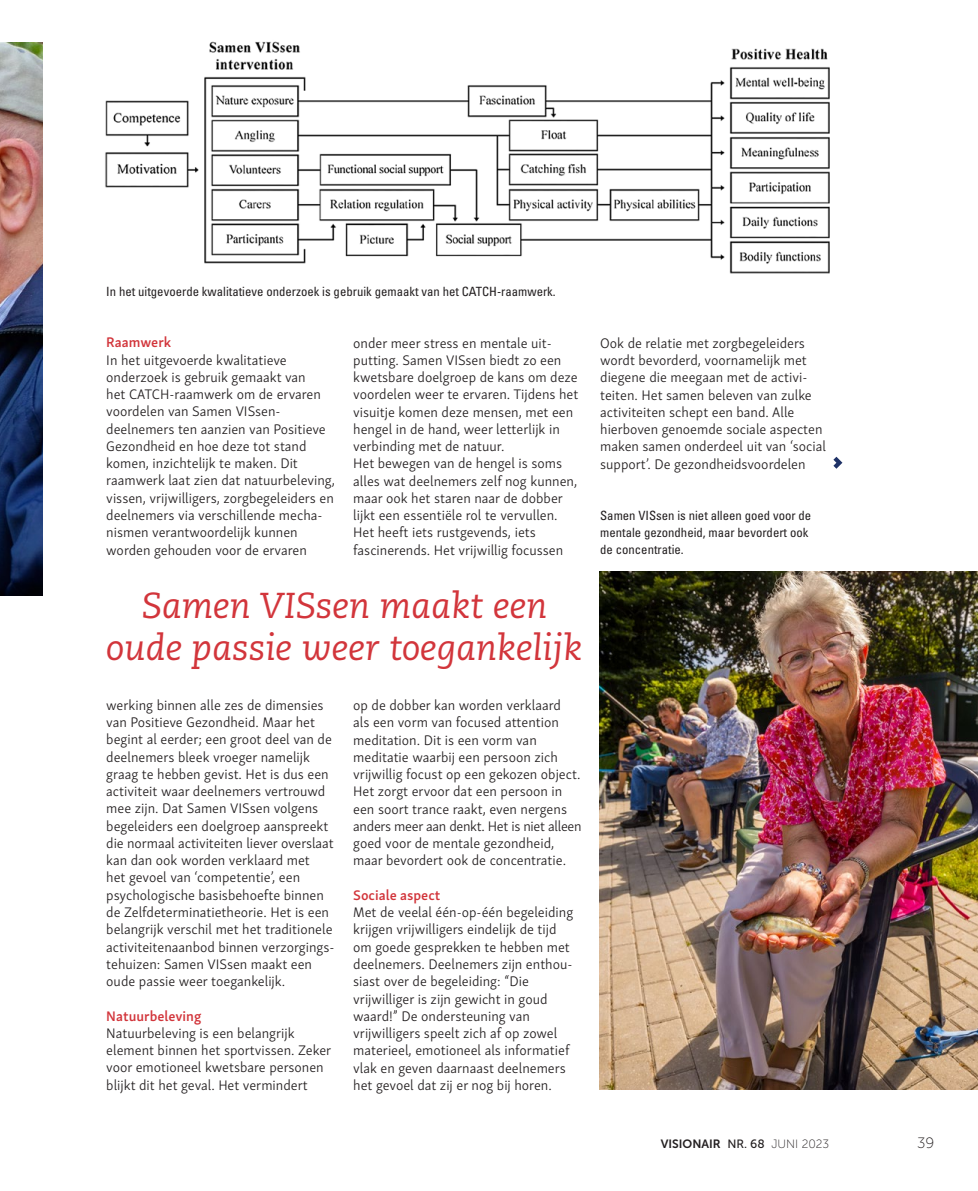
<style>
.page{position:relative;width:978px;height:1191px;background:#fff}
.page>*{position:absolute;margin:0;border:0;box-sizing:border-box;transform-origin:0 0}
.t1{font:italic 36px/42px "Caecilia LT Pro 56";color:#d2353b;text-align:center}
.t2{font:15px "Museo Sans 100";color:#231f20}
.t3{font:300 14.25px/17.2px "Skolar Sans";color:#231f20}
.t4{font:600 14.25px "Skolar Sans";color:#d2353b}
.t5{font:condensed 12.75px/17.2px "Univers LT Std";color:#231f20}
.t6{font:12px "Museo Sans 700";color:#231f20}
.s1{font-family:"Museo Sans 500"}
.s2{font-family:"Museo Sans 100"}
</style>
<div class="page">
<img style="left:0;top:43px;width:43px;height:442px">
<img style="left:105px;top:41px;width:725px;height:232px">
<img style="left:599px;top:572px;width:379px;height:517px">
<svg style="left:0;top:485px;width:43px;height:110px;background:#10244d"></svg>
<svg style="left:833px;top:457px;width:9px;height:12px"></svg>
<p class="t5" style="left:106px;top:282px;width:451px">In het uitgevoerde kwalitatieve onderzoek is gebruik gemaakt van het CATCH-raamwerk.</p>
<p class="t4" style="left:106px;top:331px;width:66px">Raamwerk</p>
<p class="t3" style="left:106px;top:350px;width:230px">In het uitgevoerde kwalitatieve onderzoek is gebruik gemaakt van<br>het CATCH-raamwerk om de ervaren voordelen van Samen VISsen&shy;deelnemers ten aanzien van Positieve Gezondheid en hoe deze tot stand komen, inzichtelijk te maken. Dit raamwerk laat zien dat natuurbeleving, vissen, vrijwilligers, zorgbegeleiders en deelnemers via verschillende mecha&shy;nismen verantwoordelijk kunnen worden gehouden voor de ervaren</p>
<p class="t3" style="left:353px;top:333px;width:227px">onder meer stress en mentale uit-- putting. Samen VISsen biedt zo een kwetsbare doelgroep de kans om deze voordelen weer te ervaren. Tijdens het visuitje komen deze mensen, met een hengel in de hand, weer letterlijk in verbinding met de natuur.<br>Het bewegen van de hengel is soms alles wat deelnemers zelf nog kunnen, maar ook het staren naar de dobber lijkt een essentiële rol te vervullen.<br>Het heeft iets rustgevends, iets fascinerends. Het vrijwillig focussen</p>
<h1 class="t1" style="left:106px;top:584px;width:478px">Samen VISsen maakt een oude passie weer toegankelijk</h1>
<p class="t3" style="left:106px;top:695px;width:230px">werking binnen alle zes de dimensies van Positieve Gezondheid. Maar het begint al eerder; een groot deel van de deelnemers bleek vroeger namelijk graag te hebben gevist. Het is dus een activiteit waar deelnemers vertrouwd mee zijn. Dat Samen VISsen volgens begeleiders een doelgroep aanspreekt die normaal activiteiten liever overslaat kan dan ook worden verklaard met<br>het gevoel van ‘competentie’, een psychologische basisbehoefte binnen de Zelfdeterminatietheorie. Het is een belangrijk verschil met het traditionele activiteitenaanbod binnen verzorgings&shy;tehuizen: Samen VISsen maakt een oude passie weer toegankelijk.</p>
<p class="t4" style="left:106px;top:1004px;width:97px">Natuurbeleving</p>
<p class="t3" style="left:106px;top:1023px;width:227px">Natuurbeleving is een belangrijk element binnen het sportvissen. Zeker voor emotioneel kwetsbare personen blijkt dit het geval. Het vermindert</p>
<p class="t3" style="left:353px;top:695px;width:230px">op de dobber kan worden verklaard<br>als een vorm van focused attention meditation. Dit is een vorm van meditatie waarbij een persoon zich vrijwillig focust op een gekozen object.<br>Het zorgt ervoor dat een persoon in een soort trance raakt, even nergens anders meer aan denkt. Het is niet alleen goed voor de mentale gezondheid, maar bevordert ook de concentratie.</p>
<p class="t4" style="left:353px;top:883px;width:89px">Sociale aspect</p>
<p class="t3" style="left:353px;top:902px;width:222px">Met de veelal één-op-één begeleiding krijgen vrijwilligers eindelijk de tijd om goede gesprekken te hebben met deelnemers. Deelnemers zijn enthou&shy;siast over de begeleiding: “Die vrijwilliger is zijn gewicht in goud waard!” De ondersteuning van vrijwilligers speelt zich af op zowel materieel, emotioneel als informatief vlak en geven daarnaast deelnemers het gevoel dat zij er nog bij horen.</p>
<p class="t3" style="left:600px;top:333px;width:227px">Ook de relatie met zorgbegeleiders wordt bevorderd, voornamelijk met diegene die meegaan met de activi&shy;teiten. Het samen beleven van zulke activiteiten schept een band. Alle hierboven genoemde sociale aspecten maken samen onderdeel uit van ‘social support’. De gezondheidsvoordelen</p>
<p class="t5" style="left:600px;top:506px;width:213px">Samen VISsen is niet alleen goed voor de mentale gezondheid, maar bevordert ook de concentratie.</p>
<p class="t6" style="left:661px;top:1137px;width:170px">VISIONAIR <span class="s1">NR. 68</span> <span class="s2">JUNI 2023</span></p>
<p class="t2" style="left:917px;top:1135px;width:19px">39</p>
</div>
